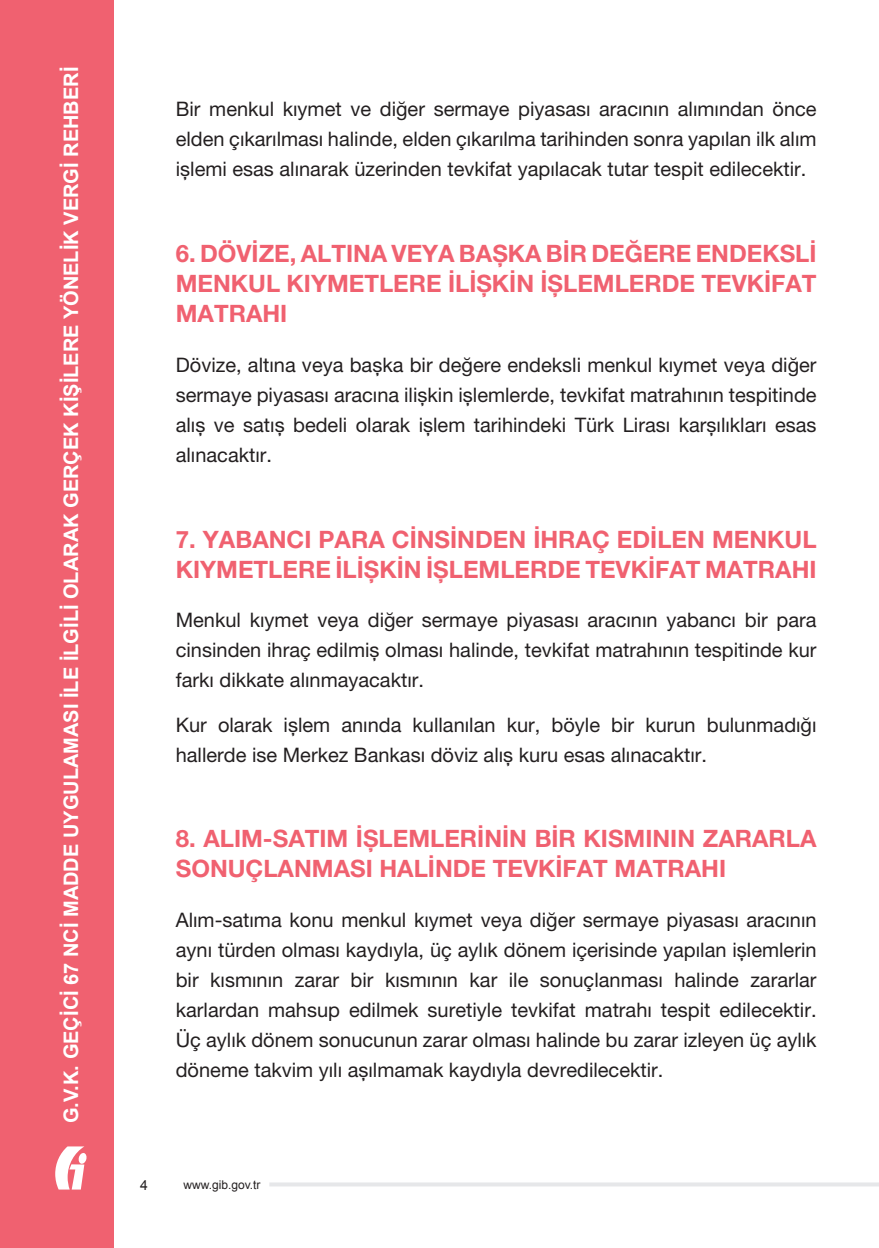
<style>
.page{position:relative;width:879px;height:1248px;background:#fff}
.page>*{position:absolute;margin:0;border:0;box-sizing:border-box;transform-origin:0 0}
.Ana_Baslik{font:700 24px/30px "Helvetica Neue LT Pro";color:#f06170}
.ic_metin{font:20px/30px "Helvetica Neue LT Pro";color:#231f20;text-align:justify}
.t1{font:700 20px "Arial";color:#fff}
.t2{font:14px "Arial";color:#231f20}
.t3{font:12px "Arial";color:#231f20}
</style>
<div class="page">
<hr style="left:269px;top:1182px;width:610px;height:4px;background:#e6e7e9">
<div style="left:0;top:0;width:113px;height:1247px;background:#f06170"></div>
<svg style="left:55px;top:1146px;width:32px;height:43px"></svg>
<p class="t1" style="left:58px;top:1123px;width:1057px;rotate:-90deg">G.V.K. GEÇİCİ 67 NCİ MADDE UYGULAMASI İLE İLGİLİ OLARAK GERÇEK KİŞİLERE YÖNELİK VERGİ REHBERİ</p>
<p class="ic_metin" style="left:176px;top:94px;width:642px">Bir menkul kıymet ve diğer sermaye piyasası aracının alımından önce elden çıkarılması halinde, elden çıkarılma tarihinden sonra yapılan ilk alım işlemi esas alınarak üzerinden tevkifat yapılacak tutar tespit edilecektir.</p>
<p class="Ana_Baslik" style="left:176px;top:238px;width:642px;text-align:justify">6. DÖVİZE, ALTINA VEYA BAŞKA BİR DEĞERE ENDEKSLİ MENKUL KIYMETLERE İLİŞKİN İŞLEMLERDE TEVKİFAT MATRAHI</p>
<p class="ic_metin" style="left:176px;top:349px;width:642px">Dövize, altına veya başka bir değere endeksli menkul kıymet veya diğer sermaye piyasası aracına ilişkin işlemlerde, tevkifat matrahının tespitinde alış ve satış bedeli olarak işlem tarihindeki Türk Lirası karşılıkları esas alınacaktır.</p>
<p class="Ana_Baslik" style="left:176px;top:523px;width:642px">7. YABANCI PARA CİNSİNDEN İHRAÇ EDİLEN MENKUL<br>KIYMETLERE İLİŞKİN İŞLEMLERDE TEVKİFAT MATRAHI</p>
<p class="ic_metin" style="left:176px;top:605px;width:642px">Menkul kıymet veya diğer sermaye piyasası aracının yabancı bir para cinsinden ihraç edilmiş olması halinde, tevkifat matrahının tespitinde kur farkı dikkate alınmayacaktır.</p>
<p class="ic_metin" style="left:176px;top:709px;width:642px">Kur olarak işlem anında kullanılan kur, böyle bir kurun bulunmadığı hallerde ise Merkez Bankası döviz alış kuru esas alınacaktır.</p>
<p class="Ana_Baslik" style="left:176px;top:823px;width:642px">8. ALIM-SATIM İŞLEMLERİNİN BİR KISMININ ZARARLA<br>SONUÇLANMASI HALİNDE TEVKİFAT MATRAHI</p>
<p class="ic_metin" style="left:176px;top:904px;width:642px">Alım-satıma konu menkul kıymet veya diğer sermaye piyasası aracının aynı türden olması kaydıyla, üç aylık dönem içerisinde yapılan işlemlerin bir kısmının zarar bir kısmının kar ile sonuçlanması halinde zararlar karlardan mahsup edilmek suretiyle tevkifat matrahı tespit edilecektir.<br>Üç aylık dönem sonucunun zarar olması halinde bu zarar izleyen üç aylık döneme takvim yılı aşılmamak kaydıyla devredilecektir.</p>
<p class="t2" style="left:140px;top:1175px;width:9px">4</p>
<p class="t3" style="left:183px;top:1176px;width:79px">www.gib.gov.tr</p>
</div>
